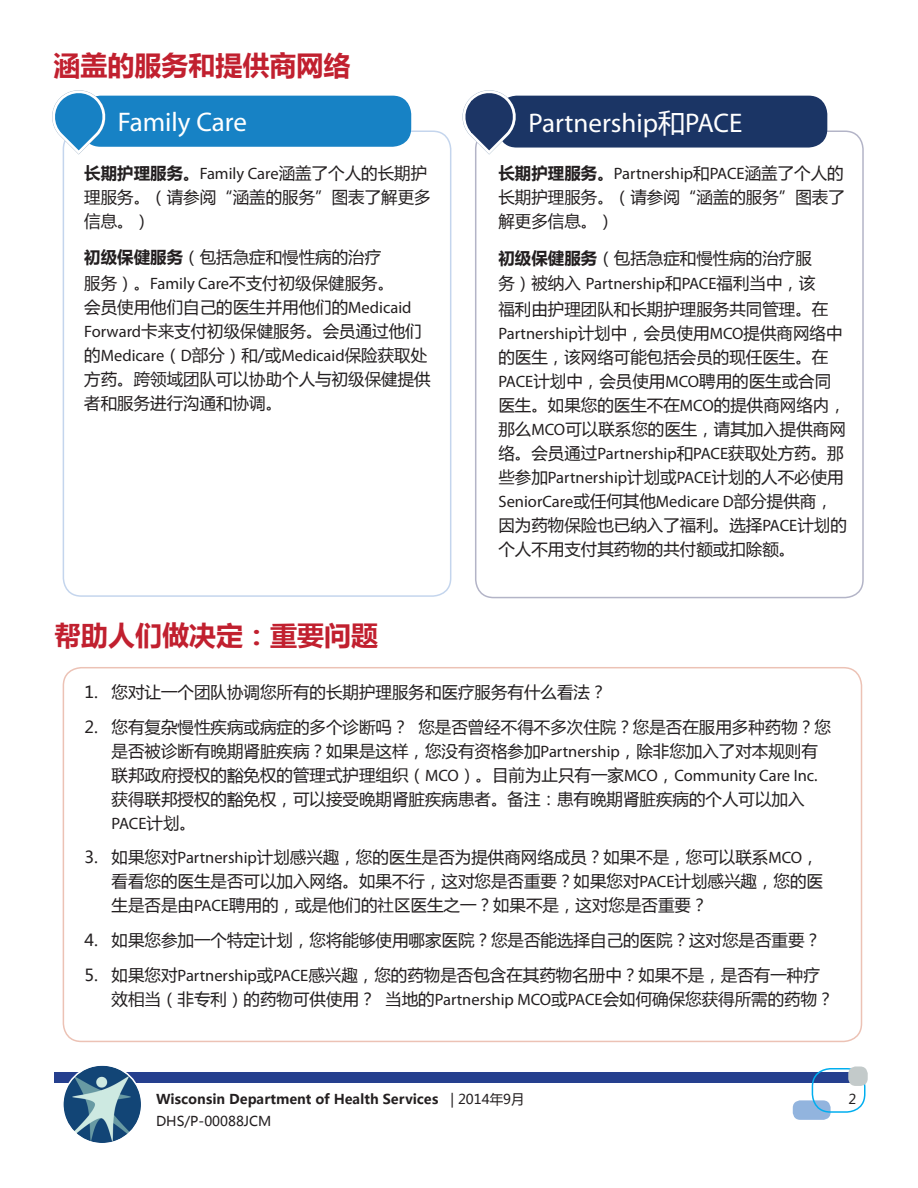
<style>
.page{position:relative;width:918px;height:1188px;background:#fff}
.page>*{position:absolute;margin:0;border:0;box-sizing:border-box;transform-origin:0 0}
.t1{font:27px "Myriad Pro";color:#fff}
.t2{font:700 27px "Microsoft Ya Hei";color:#c1202f}
.t3{font:16.5px/24px "Microsoft Ya Hei";color:#231f20}
.t4{font:16.5px/24px "Myriad Pro";color:#231f20;text-align:justify}
.t5{font:700 13.5px/22.5px "Microsoft Ya Hei";color:#231f20}
.t6{font:13.5px "Microsoft Ya Hei";color:#231f20}
.s1{font-family:"Microsoft Ya Hei"}
.s2{font-family:"Microsoft Ya Hei";font-weight:700}
.s3{font-weight:700}
.s4{font-family:"Myriad Pro"}
.s5{font-weight:400}
</style>
<div class="page">
<div style="left:54px;top:1072px;width:810px;height:11px;background:#253f8e"></div>
<div style="left:793px;top:1100px;width:38px;height:20px;background:#92b4de;border-radius:8px"></div>
<div style="left:812px;top:1068px;width:53px;height:45px;border:2px solid #00aeef;border-radius:18px"></div>
<div style="left:848px;top:1066px;width:20px;height:20px;background:#c3caca;border-radius:8px"></div>
<img style="left:63px;top:1065px;width:79px;height:79px;border-radius:39px">
<div style="left:62px;top:1064px;width:80px;height:81px;border:2px solid #fff;border-radius:50%"></div>
<div style="left:475px;top:130px;width:389px;height:468px;border:2px solid #b3b4c7;border-radius:18px"></div>
<div style="left:63px;top:130px;width:388px;height:467px;border:2px solid #c4d5ed;border-radius:18px"></div>
<div style="left:83px;top:96px;width:327px;height:50px;background:#1782c5;border-radius:18px"></div>
<div style="left:82px;top:96px;width:329px;height:51px;border:2px solid #1782c5;border-radius:18px"></div>
<div style="left:499px;top:96px;width:328px;height:51px;background:#1b3565;border-radius:18px"></div>
<div style="left:498px;top:96px;width:329px;height:52px;border:2px solid #1b3565;border-radius:18px"></div>
<svg style="left:462px;top:90px;width:56px;height:65px"></svg>
<svg style="left:52px;top:90px;width:56px;height:65px"></svg>
<div style="left:63px;top:667px;width:799px;height:375px;border:2px solid #ecc2b5;border-radius:18px"></div>
<h1 class="t2" style="left:53px;top:46px;width:298px">涵盖的服务和提供商网络</h1>
<h1 class="t1" style="left:118px;top:106px;width:131px">Family Care</h1>
<h1 class="t1" style="left:528px;top:107px;width:215px">Partnership<span class="s1">和</span>PACE</h1>
<p class="t4" style="left:84px;top:161px;width:344px"><span class="s2">长期护理服务。</span>Family Care<span class="s1">涵盖了个人的长期护</span></p>
<p class="t3" style="left:84px;top:185px;width:348px">理服务。（请参阅“涵盖的服务”图表了解更多信息。）</p>
<p class="t3" style="left:84px;top:244px;width:311px;line-height:25.5px"><span class="s3">初级保健服务</span>（包括急症和慢性病的治疗服务）。<span class="s4">Family Care</span>不支付初级保健服务。</p>
<p class="t3" style="left:84px;top:294px;width:339px">会员使用他们自己的医生并用他们的<span class="s4">Medicaid<br>Forward</span>卡来支付初级保健服务。会员通过他们</p>
<p class="t4" style="left:84px;top:343px;width:344px"><span class="s1">的</span>Medicare<span class="s1">（</span>D<span class="s1">部分）和/或</span>Medicaid<span class="s1">保险获取处</span></p>
<p class="t3" style="left:84px;top:366px;width:348px">方药。跨领域团队可以协助个人与初级保健提供者和服务进行沟通和协调。</p>
<h1 class="t2" style="left:54px;top:617px;width:325px">帮助人们做决定：重要问题</h1>
<p class="t4" style="left:498px;top:162px;width:347px"><span class="s2">长期护理服务。</span>Partnership<span class="s1">和</span>PACE<span class="s1">涵盖了个人的</span></p>
<p class="t3" style="left:498px;top:185px;width:348px">长期护理服务。（请参阅“涵盖的服务”图表了解更多信息。）</p>
<p class="t3" style="left:498px;top:245px;width:315px"><span class="s3">初级保健服务</span>（包括急症和慢性病的治疗服</p>
<p class="t4" style="left:498px;top:271px;width:319px"><span class="s1">务）被纳入</span> Partnership<span class="s1">和</span>PACE<span class="s1">福利当中，该</span></p>
<p class="t3" style="left:498px;top:296px;width:331px">福利由护理团队和长期护理服务共同管理。在</p>
<p class="t4" style="left:498px;top:321px;width:346px">Partnership<span class="s1">计划中，会员使用</span>MCO<span class="s1">提供商网络中</span></p>
<p class="t3" style="left:498px;top:344px;width:349px">的医生，该网络可能包括会员的现任医生。在<br><span class="s4">PACE</span>计划中，会员使用<span class="s4">MCO</span>聘用的医生或合同医生。如果您的医生不在<span class="s4">MCO</span>的提供商网络内，那么<span class="s4">MCO</span>可以联系您的医生，请其加入提供商网</p>
<p class="t4" style="left:498px;top:441px;width:347px"><span class="s1">络。会员通过</span>Partnership<span class="s1">和</span>PACE<span class="s1">获取处方药。那些参加</span>Partnership<span class="s1">计划或</span>PACE<span class="s1">计划的人不必使用</span>SeniorCare<span class="s1">或任何其他</span>Medicare D<span class="s1">部分提供商，</span></p>
<p class="t3" style="left:498px;top:512px;width:350px">因为药物保险也已纳入了福利。选择<span class="s4">PACE</span>计划的个人不用支付其药物的共付额或扣除额。</p>
<p class="t3" style="left:85px;top:679px;width:523px">1. 您对让一个团队协调您所有的长期护理服务和医疗服务有什么看法？</p>
<p class="t3" style="left:112px;top:714px;width:721px;text-indent:-27px">2. 您有复杂慢性疾病或病症的多个诊断吗？ 您是否曾经不得不多次住院？您是否在服用多种药物？您是否被诊断有晚期肾脏疾病？如果是这样，您没有资格参加<span class="s4">Partnership</span>，除非您加入了对本规则有联邦政府授权的豁免权的管理式护理组织（<span class="s4">MCO</span>）。目前为止只有一家<span class="s4">MCO</span>，<span class="s4">Community Care Inc.</span>获得联邦授权的豁免权，可以接受晚期肾脏疾病患者。备注：患有晚期肾脏疾病的个人可以加入</p>
<p class="t4" style="left:112px;top:811px;width:86px">PACE<span class="s1">计划。</span></p>
<p class="t3" style="left:112px;top:845px;width:713px;text-indent:-27px">3. 如果您对<span class="s4">Partnership</span>计划感兴趣，您的医生是否为提供商网络成员？如果不是，您可以联系<span class="s4">MCO</span>，看看您的医生是否可以加入网络。如果不行，这对您是否重要？如果您对<span class="s4">PACE</span>计划感兴趣，您的医生是否是由<span class="s4">PACE</span>聘用的，或是他们的社区医生之一？如果不是，这对您是否重要？</p>
<p class="t3" style="left:85px;top:928px;width:738px">4. 如果您参加一个特定计划，您将能够使用哪家医院？您是否能选择自己的医院？这对您是否重要？</p>
<p class="t3" style="left:112px;top:963px;width:724px;text-indent:-27px">5. 如果您对<span class="s4">Partnership</span>或<span class="s4">PACE</span>感兴趣，您的药物是否包含在其药物名册中？如果不是，是否有一种疗效相当（非专利）的药物可供使用？ 当地的<span class="s4">Partnership MCO</span>或<span class="s4">PACE</span>会如何确保您获得所需的药物？</p>
<p class="t5" style="left:156px;top:1087px;width:370px">Wisconsin Department of Health Services <span class="s5">| 2014年9月<br>DHS/P-00088JCM</span></p>
<p class="t6" style="left:849px;top:1090px;width:9px">2</p>
</div>
